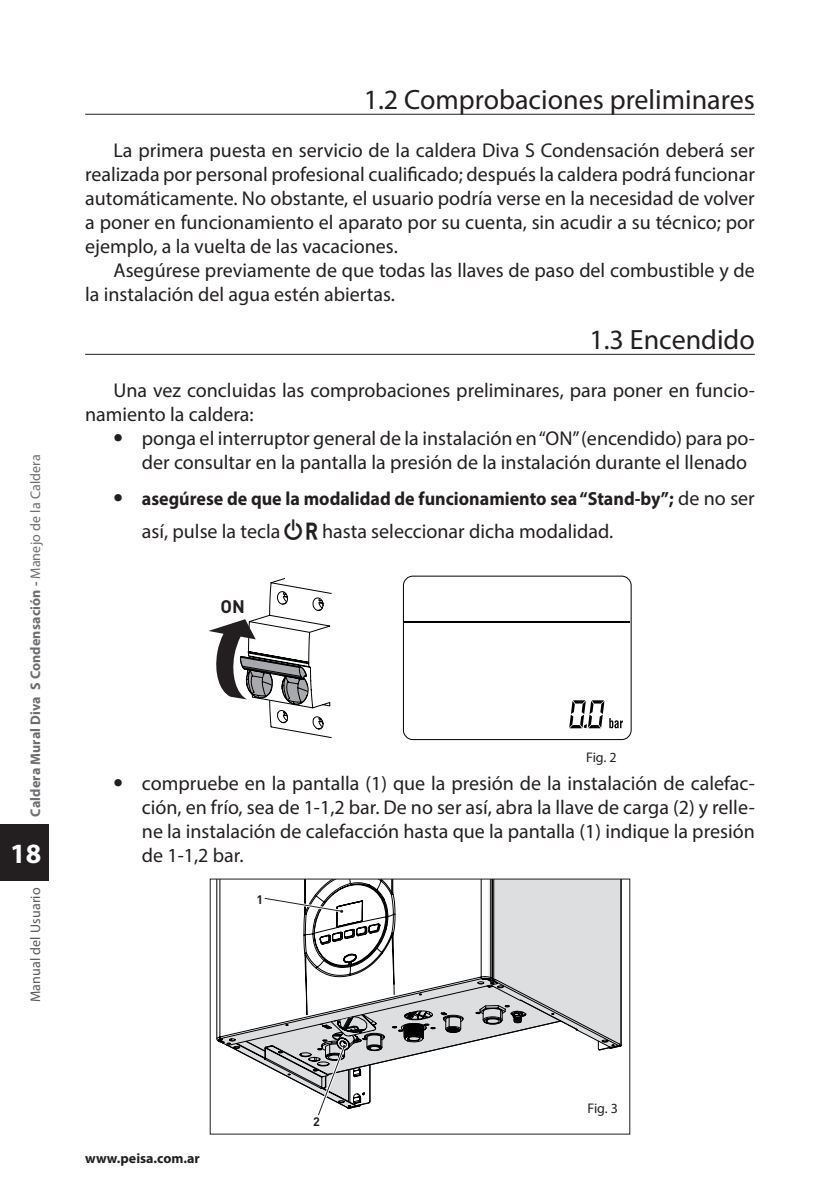
<style>
.page{position:relative;width:840px;height:1191px;background:#fff}
.page>*{position:absolute;margin:0;border:0;box-sizing:border-box;transform-origin:0 0}
.Seccion{font:28px "Myriad Pro";color:#231f20}
.t1{font:700 28px "Myriad Pro";color:#fff}
.Txt{font:20px/24px "Myriad Pro";color:#231f20}
.t2{font:700 19px "Myriad Pro";color:#231f20;scale:.95 1}
.t3{font:700 18px "DIN Pro";color:#231f20}
.t4{font:700 14px "Myriad Pro";letter-spacing:.01em;color:#6c6d70}
.t5{font:14px "Myriad Pro";letter-spacing:.01em;color:#57585a}
.t6{font:700 14px "Myriad Pro";color:#231f20}
.Epigrafe{font:14px "Myriad Pro";letter-spacing:-.015em;color:#231f20}
.t7{font:700 12.2px "DIN Pro";color:#231f20}
.s1{font-weight:400}
.s2{font-weight:700;font-size:28px}
.s3{font-size:28px}
.s4{font-weight:400;font-size:20px}
.s5{font-family:"Sime ON Esmall";font-size:28px}
</style>
<div class="page">
<div style="left:0;top:824px;width:48px;height:56px;background:#231f20"></div>
<hr style="left:85px;top:114px;width:669px;height:1px;background:#231f20">
<hr style="left:85px;top:354px;width:669px;height:1px;background:#231f20">
<hr style="left:403px;top:621px;width:226px;height:2px;background:#000001">
<svg style="left:569px;top:700px;width:53px;height:28px"></svg>
<div style="left:403px;top:575px;width:228px;height:165px;border:1px solid #000001;border-radius:9px"></div>
<svg style="left:208px;top:578px;width:124px;height:160px"></svg>
<svg style="left:220px;top:880px;width:401px;height:236px"></svg>
<p class="t4" style="left:26px;top:816px;width:364px;rotate:-90deg">Caldera Mural Diva S Condensación - <span class="s1">Manejo de la Caldera</span></p>
<h1 class="t1" style="left:10px;top:835px;width:33px">18</h1>
<p class="t5" style="left:27px;top:1002px;width:116px;rotate:-90deg">Manual del Usuario</p>
<p class="Seccion" style="left:363px;top:82px;width:392px">1.2 Comprobaciones preliminares</p>
<p class="Txt" style="left:85px;top:138px;width:671px;text-align:justify;text-indent:28px">La primera puesta en servicio de la caldera Diva S Condensación deberá ser realizada por personal profesional cualificado; después la caldera podrá funcionar automáticamente. No obstante, el usuario podría verse en la necesidad de volver a poner en funcionamiento el aparato por su cuenta, sin acudir a su técnico; por ejemplo, a la vuelta de las vacaciones.</p>
<p class="Txt" style="left:85px;top:258px;width:670px;text-indent:28px">Asegúrese previamente de que todas las llaves de paso del combustible y de la instalación del agua estén abiertas.</p>
<p class="Seccion" style="left:589px;top:322px;width:167px">1.3 Encendido</p>
<p class="Txt" style="left:85px;top:378px;width:670px;text-indent:28px">Una vez concluidas las comprobaciones preliminares, para poner en funcio&shy;namiento la caldera:</p>
<p class="Txt" style="left:142px;top:426px;width:614px;text-indent:-28px"><span class="s2">•</span> ponga el interruptor general de la instalación en “ON” (encendido) para po&shy;der consultar en la pantalla la presión de la instalación durante el llenado</p>
<p class="t2" style="left:113px;top:486px;width:676px"><span class="s3">•</span> asegúrese de que la modalidad de funcionamiento sea “Stand-by”; <span class="s4">de no ser</span></p>
<p class="Txt" style="left:142px;top:519px;width:472px">así, pulse la tecla <span class="s5">y</span> hasta seleccionar dicha modalidad.</p>
<p class="t3" style="left:220px;top:594px;width:26px">ON</p>
<p class="Epigrafe" style="left:586px;top:748px;width:32px">Fig. 2</p>
<p class="Txt" style="left:142px;top:770px;width:614px;text-align:justify;text-indent:-28px"><span class="s2">•</span> compruebe en la pantalla (1) que la presión de la instalación de calefac&shy;ción, en frío, sea de 1-1,2 bar. De no ser así, abra la llave de carga (2) y relle&shy;ne la instalación de calefacción hasta que la pantalla (1) indique la presión de 1-1,2 bar.</p>
<p class="t7" style="left:256px;top:891px;width:8px">1</p>
<p class="t6" style="left:85px;top:1148px;width:116px">www.peisa.com.ar</p>
<p class="t7" style="left:313px;top:1113px;width:8px">2</p>
<p class="Epigrafe" style="left:587px;top:1100px;width:32px">Fig. 3</p>
</div>
